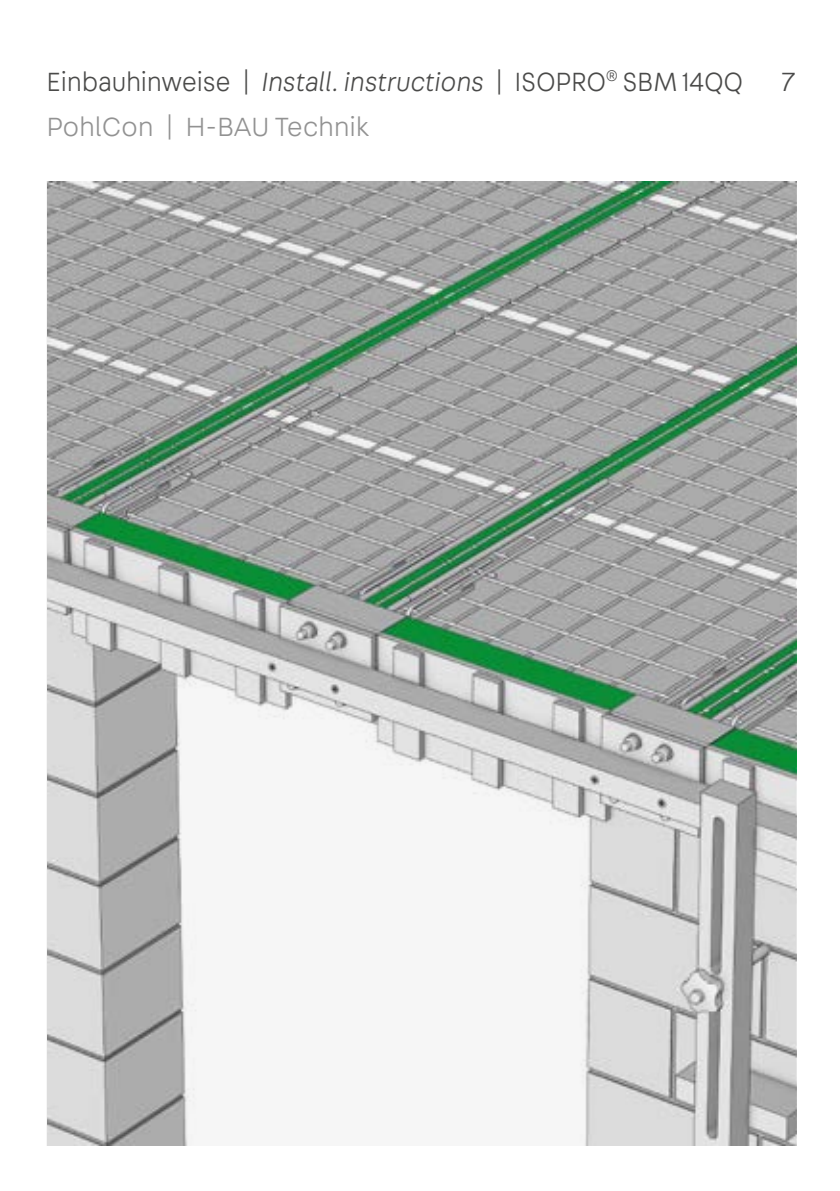
<style>
.page{position:relative;width:840px;height:1191px;background:#fff}
.page>*{position:absolute;margin:0;border:0;box-sizing:border-box;transform-origin:0 0}
.t1{font:300 28px "Fabriga";letter-spacing:-.01em;color:#4a4a49;scale:.95 1}
.t2{font:300 28px "Fabriga";letter-spacing:-.01em;color:#929292}
.t3{font:300 28px "Fabriga";letter-spacing:-.01em;color:#4a4a49}
.s1{font-style:italic}
</style>
<div class="page">
<img style="left:47px;top:181px;width:749px;height:964px">
<p class="t1" style="left:46px;top:64px;width:734px">Einbauhinweise | <span class="s1">Install. instructions</span> | ISOPRO<sup>®</sup> SBM 14QQ</p>
<p class="t3" style="left:780px;top:64px;width:16px">7</p>
<p class="t2" style="left:46px;top:110px;width:324px">PohlCon | H-BAU Technik</p>
</div>
